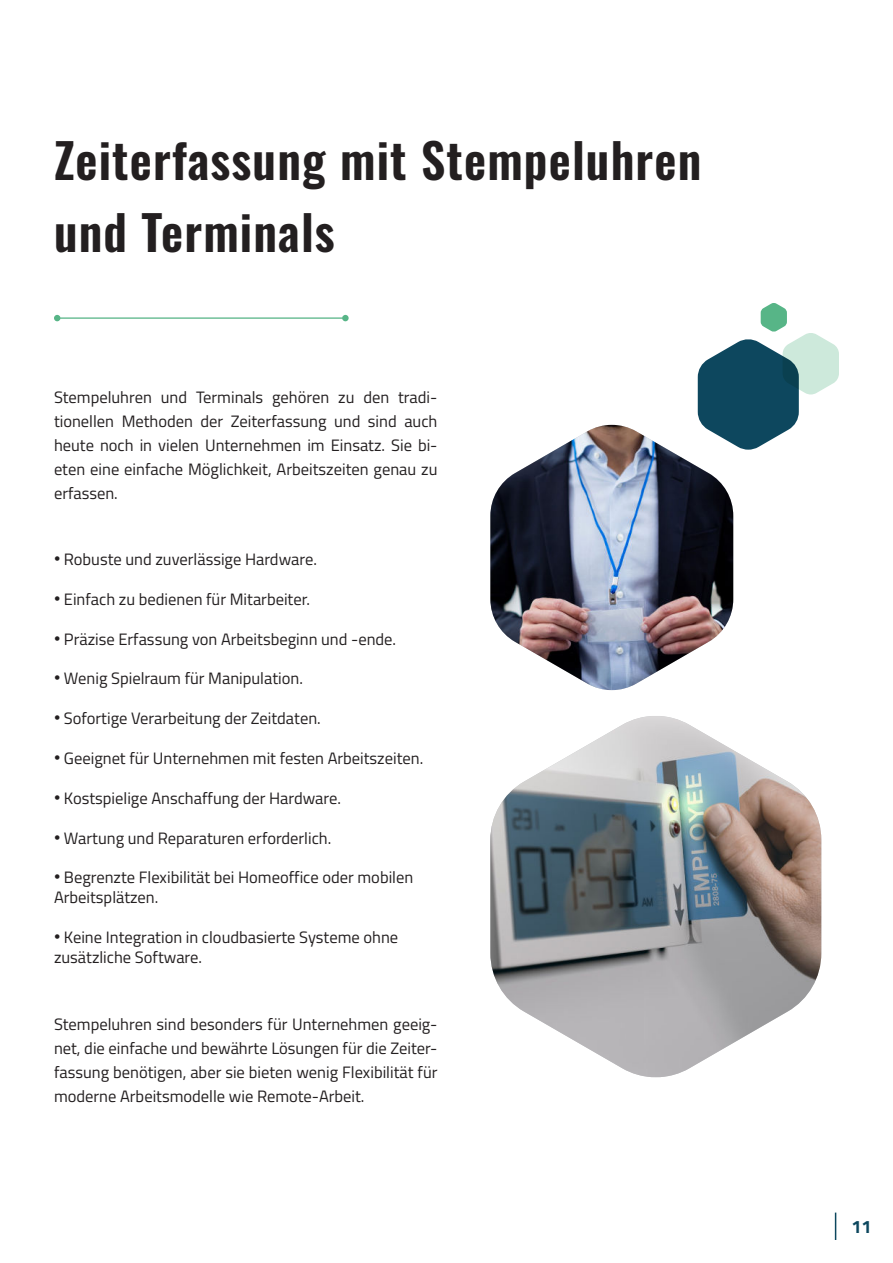
<style>
.page{position:relative;width:893px;height:1263px;background:#fff}
.page>*{position:absolute;margin:0;border:0;box-sizing:border-box;transform-origin:0 0}
.t1{font:48px/72px "Oswald";letter-spacing:.025em;color:#231f20}
.t2{font:700 18px "Titillium Web";color:#0d475e}
.t3{font:16.5px/24px "Titillium Web";color:#231f20;text-align:justify}
.s1{font-family:"Arial";font-size:18px}
</style>
<div class="page">
<svg style="left:54px;top:315px;width:295px;height:6px"></svg>
<svg style="left:698px;top:303px;width:141px;height:147px"></svg>
<img style="left:490px;top:425px;width:243px;height:265px">
<img style="left:490px;top:716px;width:331px;height:361px">
<svg style="left:835px;top:1212px;width:1px;height:28px"></svg>
<h1 class="t1" style="left:54px;top:129px;width:649px">Zeiterfassung mit Stempeluhren und Terminals</h1>
<p class="t3" style="left:54px;top:385px;width:385px">Stempeluhren und Terminals gehören zu den tradi&shy;tionellen Methoden der Zeiterfassung und sind auch heute noch in vielen Unternehmen im Einsatz. Sie bi&shy;eten eine einfache Möglichkeit, Arbeitszeiten genau zu erfassen.</p>
<p class="t3" style="left:54px;top:548px;width:264px"><span class="s1">•</span> Robuste und zuverlässige Hardware.</p>
<p class="t3" style="left:54px;top:587px;width:258px"><span class="s1">•</span> Einfach zu bedienen für Mitarbeiter.</p>
<p class="t3" style="left:54px;top:627px;width:344px"><span class="s1">•</span> Präzise Erfassung von Arbeitsbeginn und -ende.</p>
<p class="t3" style="left:54px;top:667px;width:250px"><span class="s1">•</span> Wenig Spielraum für Manipulation.</p>
<p class="t3" style="left:54px;top:707px;width:268px"><span class="s1">•</span> Sofortige Verarbeitung der Zeitdaten.</p>
<p class="t3" style="left:54px;top:746px;width:371px"><span class="s1">•</span> Geeignet für Unternehmen mit festen Arbeitszeiten.</p>
<p class="t3" style="left:54px;top:786px;width:288px"><span class="s1">•</span> Kostspielige Anschaffung der Hardware.</p>
<p class="t3" style="left:54px;top:826px;width:279px"><span class="s1">•</span> Wartung und Reparaturen erforderlich.</p>
<p class="t3" style="left:54px;top:868px;width:361px;line-height:19.8px"><span class="s1">•</span> Begrenzte Flexibilität bei Homeoffice oder mobilen<br>Arbeitsplätzen.</p>
<p class="t3" style="left:54px;top:927px;width:346px;line-height:19.8px"><span class="s1">•</span> Keine Integration in cloudbasierte Systeme ohne zusätzliche Software.</p>
<p class="t3" style="left:54px;top:1012px;width:385px">Stempeluhren sind besonders für Unternehmen geeig&shy;net, die einfache und bewährte Lösungen für die Zeiter&shy;fassung benötigen, aber sie bieten wenig Flexibilität für moderne Arbeitsmodelle wie Remote-Arbeit.</p>
<p class="t2" style="left:851px;top:1220px;width:22px">11</p>
</div>
